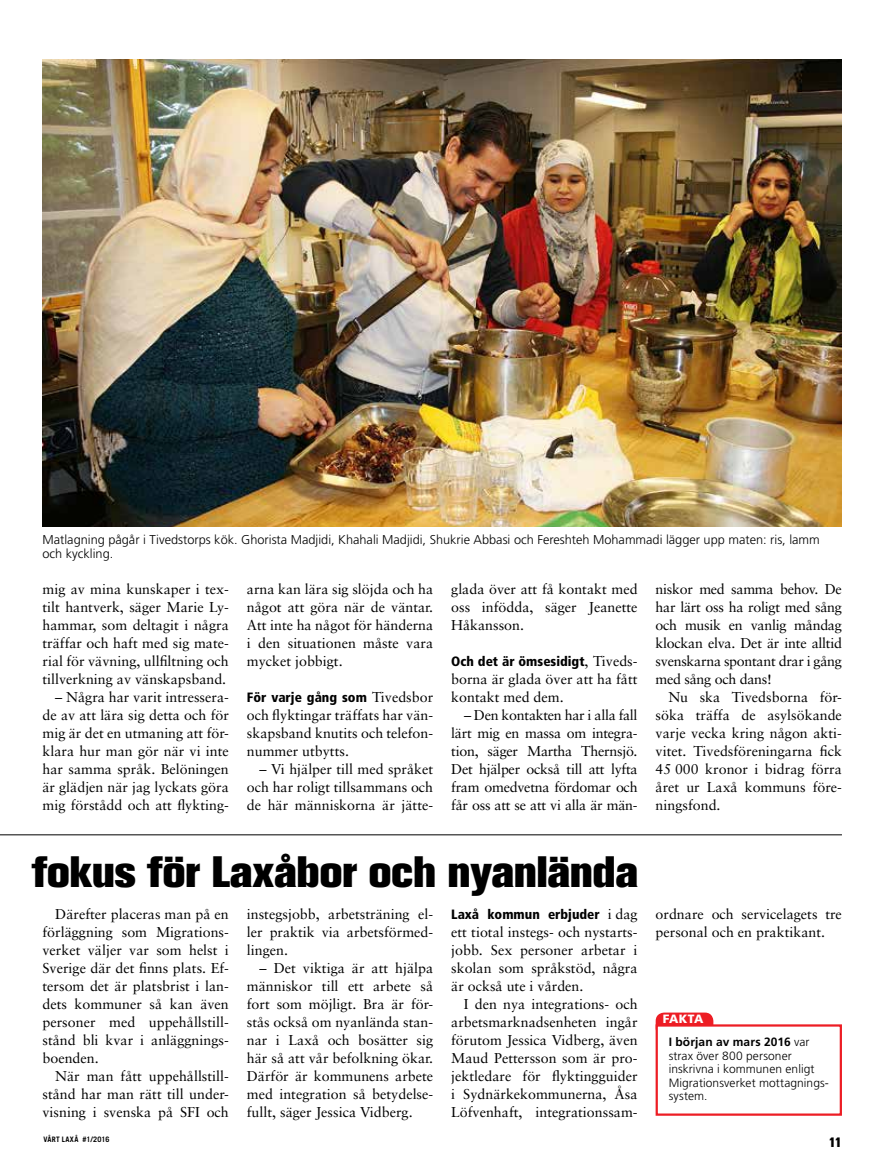
<style>
.page{position:relative;width:893px;height:1170px;background:#fff}
.page>*{position:absolute;margin:0;border:0;box-sizing:border-box;transform-origin:0 0}
.t1{font:800 43.5px "Akzidenz Grotesk BE";color:#000}
.t2{font:14.25px/18px "Sabon";color:#000;text-align:justify}
.t3{font:900 condensed 13.5px "Frutiger";color:#000}
.t4{font:800 13.5px "Akzidenz Grotesk BE";color:#000}
.t5{font:300 12.75px/14.2px "Frutiger";color:#000}
.t6{font:300 12px/13.5px "Frutiger";letter-spacing:.005em;color:#000}
.t7{font:700 12px/23.2px "Frutiger";letter-spacing:.01em;color:#000}
.t8{font:700 7.5px "Trade Gothic";letter-spacing:.035em;color:#000}
.s1{font-family:"Sabon";font-weight:400;font-stretch:normal;font-size:14.25px}
.s2{font-weight:900;color:#fff}
.s3{font-weight:300}
</style>
<div class="page">
<img style="left:43px;top:60px;width:799px;height:466px">
<div style="left:656px;top:1012px;width:57px;height:24px;background:#ed1d24;border-radius:9px"></div>
<div style="left:656px;top:1024px;width:186px;height:91px;background:#fff;border:2px solid #ed1d24"></div>
<hr style="left:0;top:834px;width:842px;height:1px;background:#000">
<p class="t5" style="left:43px;top:532px;width:779px">Matlagning pågår i Tivedstorps kök. Ghorista Madjidi, Khahali Madjidi, Shukrie Abbasi och Fereshteh Mohammadi lägger upp maten: ris, lamm och kyckling.</p>
<p class="t2" style="left:43px;top:580px;width:188px">mig av mina kunskaper i tex&shy;tilt hantverk, säger Marie Ly&shy;hammar, som deltagit i några träffar och haft med sig mate&shy;rial för vävning, ullfiltning och tillverkning av vänskapsband.</p>
<p class="t2" style="left:43px;top:688px;width:188px;text-indent:13px">– Några har varit intressera&shy;de av att lära sig detta och för mig är det en utmaning att för&shy;klara hur man gör när vi inte har samma språk. Belöningen är glädjen när jag lyckats göra mig förstådd och att flykting-</p>
<p class="t2" style="left:247px;top:580px;width:188px">arna kan lära sig slöjda och ha något att göra när de väntar.<br>Att inte ha något för händerna i den situationen måste vara mycket jobbigt.</p>
<p class="t3" style="left:247px;top:689px;width:188px">För varje gång som <span class="s1">Tivedsbor</span></p>
<p class="t2" style="left:247px;top:706px;width:188px">och flyktingar träffats har vän&shy;skapsband knutits och telefon&shy;nummer utbytts.</p>
<p class="t2" style="left:247px;top:760px;width:188px;text-indent:13px">– Vi hjälper till med språket och har roligt tillsammans och de här människorna är jätte-</p>
<p class="t2" style="left:451px;top:580px;width:188px">glada över att få kontakt med oss infödda, säger Jeanette Håkansson.</p>
<p class="t3" style="left:451px;top:653px;width:188px">Och det är ömsesidigt<span class="s1">, Tiveds-</span></p>
<p class="t2" style="left:451px;top:670px;width:188px">borna är glada över att ha fått kontakt med dem.</p>
<p class="t2" style="left:451px;top:706px;width:188px;text-indent:13px">– Den kontakten har i alla fall lärt mig en massa om integra&shy;tion, säger Martha Thernsjö.<br>Det hjälper också till att lyfta fram omedvetna fördomar och får oss att se att vi alla är män-</p>
<h1 class="t1" style="left:32px;top:846px;width:608px">fokus för Laxåbor och nyanlända</h1>
<p class="t2" style="left:43px;top:904px;width:188px;text-indent:13px">Därefter placeras man på en förläggning som Migrations&shy;verket väljer var som helst i Sverige där det finns plats. Ef&shy;tersom det är platsbrist i lan&shy;dets kommuner så kan även personer med uppehållstill&shy;stånd bli kvar i anläggnings&shy;boenden.</p>
<p class="t2" style="left:43px;top:1066px;width:188px;text-indent:13px">När man fått uppehållstill&shy;stånd har man rätt till under&shy;visning i svenska på SFI och</p>
<p class="t2" style="left:247px;top:904px;width:188px">instegsjobb, arbetsträning el&shy;ler praktik via arbetsförmed&shy;lingen.</p>
<p class="t2" style="left:247px;top:958px;width:188px;text-indent:13px">– Det viktiga är att hjälpa människor till ett arbete så fort som möjligt. Bra är för&shy;stås också om nyanlända stan&shy;nar i Laxå och bosätter sig här så att vår befolkning ökar.<br>Därför är kommunens arbete med integration så betydelse&shy;fullt, säger Jessica Vidberg.</p>
<p class="t3" style="left:451px;top:905px;width:188px">Laxå kommun erbjuder <span class="s1">i dag</span></p>
<p class="t2" style="left:451px;top:922px;width:188px">ett tiotal instegs- och nystarts&shy;jobb. Sex personer arbetar i skolan som språkstöd, några är också ute i vården.</p>
<p class="t2" style="left:451px;top:994px;width:188px;text-indent:13px">I den nya integrations- och arbetsmarknadsenheten ingår förutom Jessica Vidberg, även Maud Pettersson som är pro&shy;jektledare för flyktingguider i Sydnärkekommunerna, Åsa Löfvenhaft, integrationssam-</p>
<p class="t2" style="left:656px;top:580px;width:188px">niskor med samma behov. De har lärt oss ha roligt med sång och musik en vanlig måndag klockan elva. Det är inte alltid svenskarna spontant drar i gång med sång och dans!</p>
<p class="t2" style="left:656px;top:688px;width:188px;text-indent:13px">Nu ska Tivedsborna för&shy;söka träffa de asylsökande varje vecka kring någon akti&shy;vitet. Tivedsföreningarna fick 45 000 kronor i bidrag förra året ur Laxå kommuns före&shy;ningsfond.</p>
<p class="t2" style="left:656px;top:904px;width:188px">ordnare och servicelagets tre personal och en praktikant.</p>
<p class="t7" style="left:669px;top:1007px;width:142px;text-indent:-6px"><span class="s2">FAKTA<br></span>I början av mars 2016 <span class="s3">var</span></p>
<p class="t6" style="left:669px;top:1048px;width:162px">strax över 800 personer inskrivna i kommunen enligt<br>Migrationsverket mottagnings&shy;system.</p>
<p class="t8" style="left:44px;top:1134px;width:67px">VÅRT LAXÅ #1/2016</p>
<p class="t4" style="left:829px;top:1133px;width:15px">11</p>
</div>
